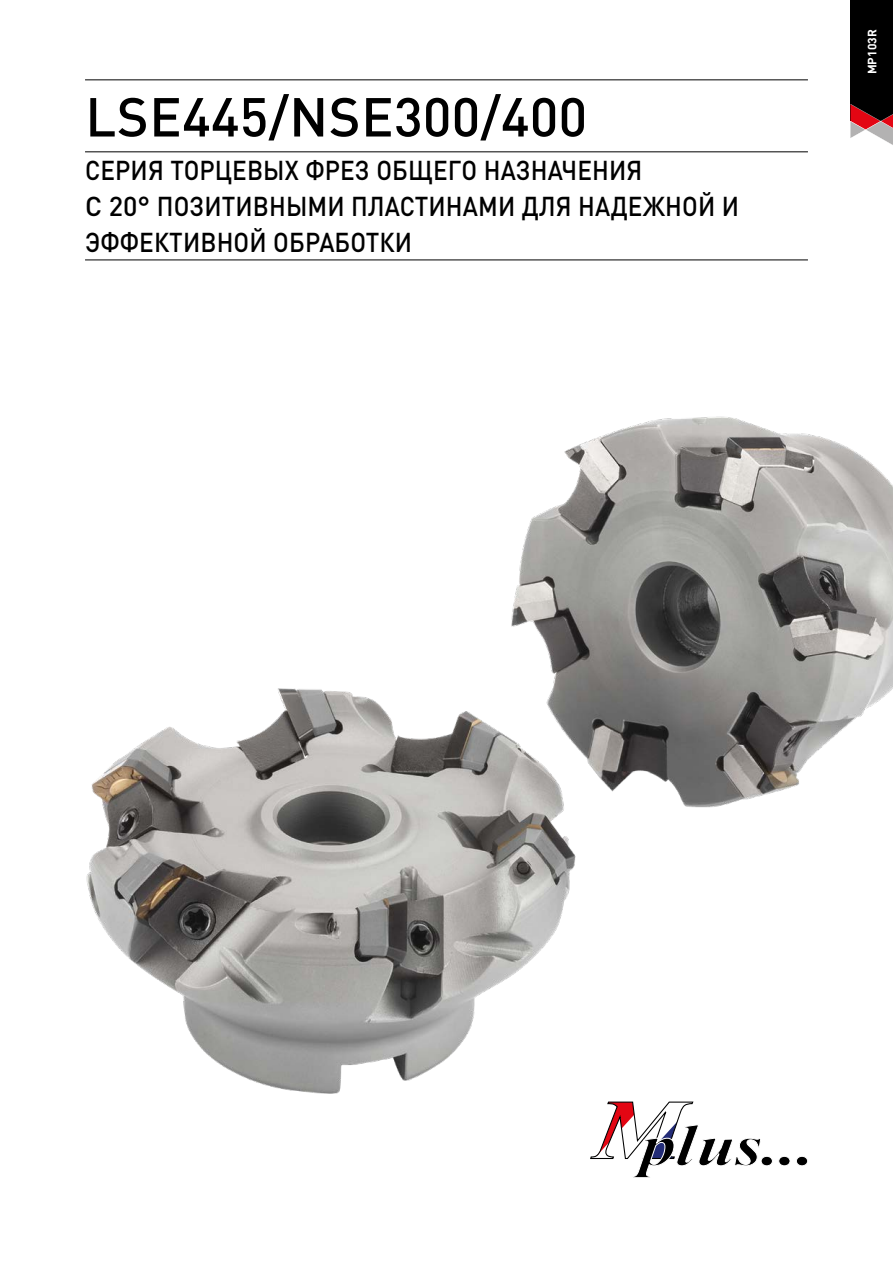
<style>
.page{position:relative;width:893px;height:1263px;background:#fff}
.page>*{position:absolute;margin:0;border:0;box-sizing:border-box;transform-origin:0 0}
.MHG_Headline_36_36pt{font:500 54px "DIN Pro";color:#000}
.MHG_Subline_18_24pt{font:500 27px/36px "DIN Pro";letter-spacing:.005em;color:#000;scale:.9 1}
.MHG_Register_Marker{font:700 12px "DIN Pro";letter-spacing:.005em;color:#fff}
</style>
<div class="page">
<svg style="left:590px;top:1101px;width:218px;height:77px"></svg>
<div style="left:850px;top:0;width:43px;height:121px;background:#000"></div>
<svg style="left:850px;top:104px;width:43px;height:41px"></svg>
<hr style="left:85px;top:79px;width:723px;height:1px;background:#000">
<hr style="left:85px;top:151px;width:723px;height:1px;background:#000">
<img style="left:86px;top:688px;width:490px;height:406px">
<img style="left:498px;top:416px;width:395px;height:428px">
<hr style="left:85px;top:260px;width:723px;height:1px;background:#000">
<p class="MHG_Headline_36_36pt" style="left:85px;top:73px;width:503px">LSE445/NSE300/400</p>
<p class="MHG_Subline_18_24pt" style="left:85px;top:149px;width:728px">СЕРИЯ ТОРЦЕВЫХ ФРЕЗ ОБЩЕГО НАЗНАЧЕНИЯ<br>C 20° ПОЗИТИВНЫМИ ПЛАСТИНАМИ ДЛЯ НАДЕЖНОЙ И<br>ЭФФЕКТИВНОЙ ОБРАБОТКИ</p>
<p class="MHG_Register_Marker" style="left:862px;top:74px;width:46px;rotate:-90deg">MP103R</p>
</div>
